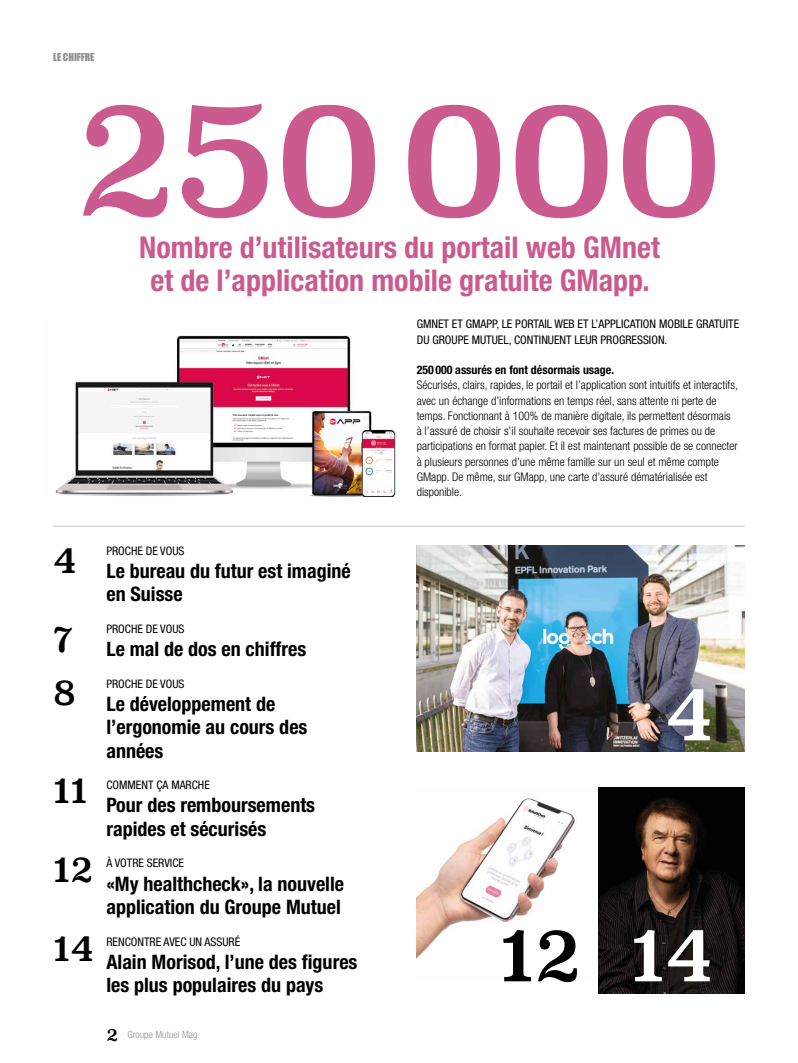
<style>
.page{position:relative;width:798px;height:1063px;background:#fff}
.page>*{position:absolute;margin:0;border:0;box-sizing:border-box;transform-origin:0 0}
.t1{font:162.5px "Superclarendon";letter-spacing:-.01em;color:#cb5a8e;scale:.95 1}
.t2{font:75px "Superclarendon";color:#fff;scale:.95 1}
.t3{font:75px "Superclarendon";color:#000;scale:.95 1}
.t4{font:35.88px/78.8px "Superclarendon";color:#000;scale:.96 1}
.t5{font:700 condensed 30px/32.5px "Helvetica Neue LT";color:#cb5a8e;text-align:center}
.t6{font:700 condensed 20px/23.2px "Helvetica Neue LT";color:#000}
.t7{font:300 condensed 11.88px/15.2px "Helvetica Neue LT";color:#000}
.t8{font:condensed 11.88px/15.2px "Helvetica Neue LT";color:#000}
.t9{font:700 condensed 11.88px "Helvetica Neue LT";color:#000}
.t10{font:condensed 11.75px "Helvetica Neue LT";color:#000}
.t11{font:300 condensed 10px "Helvetica Neue LT";color:#929292}
.t12{font:10px "Impact";color:#929292}
.s1{font-family:"Superclarendon";font-weight:400;font-stretch:normal;font-size:17.5px;color:#000}
</style>
<div class="page">
<img style="left:416px;top:546px;width:328px;height:205px">
<img style="left:416px;top:798px;width:159px;height:161px">
<img style="left:598px;top:788px;width:146px;height:205px">
<img style="left:55px;top:335px;width:342px;height:161px">
<hr style="left:53px;top:526px;width:691px;height:1px;background:#c6c6c6">
<p class="t12" style="left:53px;top:49px;width:43px">LE CHIFFRE</p>
<h1 class="t1" style="left:75px;top:47px;width:684px">250000</h1>
<h3 class="t5" style="left:139px;top:231px;width:522px">Nombre d’utilisateurs du portail web GMnet et de l’application mobile gratuite GMapp.</h3>
<h3 class="t4" style="left:53px;top:524px;width:26px">4<br>7</h3>
<h3 class="t4" style="left:53px;top:655px;width:25px">8</h3>
<h3 class="t4" style="left:53px;top:754px;width:44px">11<br>12<br>14</h3>
<p class="t10" style="left:106px;top:544px;width:80px">PROCHE DE VOUS</p>
<h3 class="t6" style="left:106px;top:559px;width:246px">Le bureau du futur est imaginé en Suisse</h3>
<p class="t10" style="left:106px;top:622px;width:80px">PROCHE DE VOUS</p>
<h3 class="t6" style="left:106px;top:637px;width:201px">Le mal de dos en chiffres</h3>
<p class="t10" style="left:106px;top:677px;width:80px">PROCHE DE VOUS</p>
<h3 class="t6" style="left:106px;top:692px;width:202px">Le développement de l’ergonomie au cours des années</h3>
<p class="t10" style="left:106px;top:778px;width:105px">COMMENT ÇA MARCHE</p>
<h3 class="t6" style="left:106px;top:793px;width:210px">Pour des remboursements rapides et sécurisés</h3>
<p class="t10" style="left:106px;top:856px;width:79px">À VOTRE SERVICE</p>
<h3 class="t6" style="left:106px;top:872px;width:239px">«My healthcheck», la nouvelle application du Groupe Mutuel</h3>
<p class="t8" style="left:106px;top:934px;width:135px">RENCONTRE AVEC UN ASSURÉ</p>
<h3 class="t6" style="left:106px;top:950px;width:252px">Alain Morisod, l’une des figures les plus populaires du pays</h3>
<p class="t11" style="left:106px;top:1029px;width:93px"><span class="s1">2</span> Groupe Mutuel Mag</p>
<p class="t8" style="left:416px;top:316px;width:324px">GMNET ET GMAPP, LE PORTAIL WEB ET L’APPLICATION MOBILE GRATUITE<br>DU GROUPE MUTUEL, CONTINUENT LEUR PROGRESSION.</p>
<p class="t9" style="left:416px;top:363px;width:199px">250 000 assurés en font désormais usage.</p>
<p class="t7" style="left:416px;top:377px;width:322px">Sécurisés, clairs, rapides, le portail et l’application sont intuitifs et interactifs, avec un échange d’informations en temps réel, sans attente ni perte de temps. Fonctionnant à 100% de manière digitale, ils permettent désormais à l’assuré de choisir s’il souhaite recevoir ses factures de primes ou de participations en format papier. Et il est maintenant possible de se connecter à plusieurs personnes d’une même famille sur un seul et même compte GMapp. De même, sur GMapp, une carte d’assuré dématérialisée est disponible.</p>
<h2 class="t2" style="left:664px;top:662px;width:52px">4</h2>
<h2 class="t3" style="left:499px;top:903px;width:87px">12</h2>
<h2 class="t2" style="left:630px;top:903px;width:89px">14</h2>
</div>
